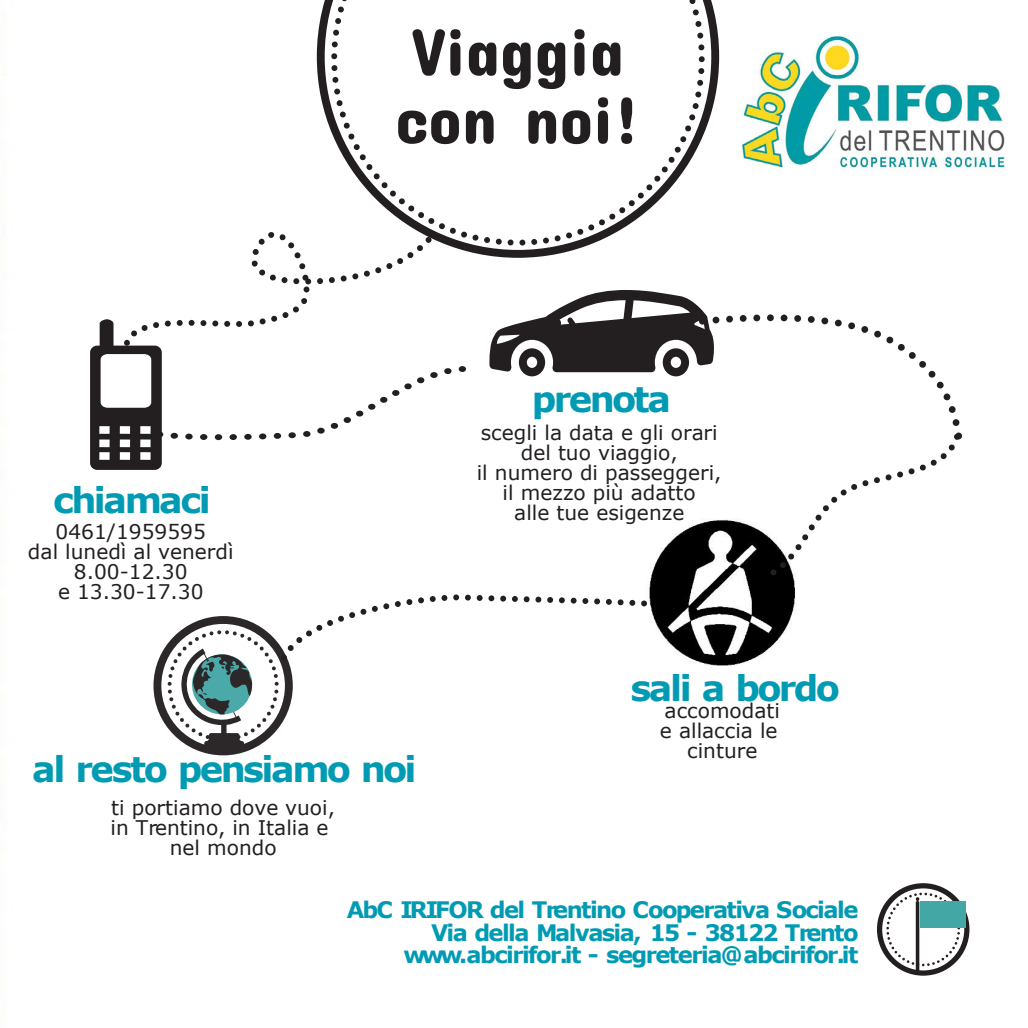
<style>
.page{position:relative;width:1028px;height:1028px;background:#fff}
.page>*{position:absolute;margin:0;border:0;box-sizing:border-box;transform-origin:0 0}
.t1{font:68px/68px "Concert One";color:#231f20}
.t2{font:700 35.25px "Verdana";letter-spacing:-.07em;color:#009bb3}
.t3{font:700 22.75px/22.8px "Verdana";letter-spacing:-.07em;color:#009bb3;text-align:right}
.t4{font:20.25px/20.2px "Verdana";color:#231f20;text-align:center}
</style>
<div class="page">
<div style="left:363px;top:270px;width:7px;height:7px;background:#231f20;border-radius:50%"></div>
<div style="left:352px;top:273px;width:6px;height:7px;background:#231f20;border-radius:50%"></div>
<svg style="left:340px;top:275px;width:7px;height:7px"></svg>
<svg style="left:329px;top:277px;width:6px;height:6px"></svg>
<svg style="left:317px;top:278px;width:6px;height:6px"></svg>
<svg style="left:252px;top:232px;width:59px;height:52px"></svg>
<svg style="left:299px;top:263px;width:7px;height:6px"></svg>
<div style="left:302px;top:274px;width:7px;height:7px;background:#231f20;border-radius:50%"></div>
<div style="left:303px;top:286px;width:6px;height:7px;background:#231f20;border-radius:50%"></div>
<svg style="left:293px;top:298px;width:14px;height:15px"></svg>
<div style="left:282px;top:312px;width:7px;height:6px;background:#231f20;border-radius:2px"></div>
<div style="left:271px;top:315px;width:6px;height:7px;background:#231f20;border-radius:50%"></div>
<svg style="left:259px;top:318px;width:7px;height:7px"></svg>
<svg style="left:248px;top:320px;width:6px;height:6px"></svg>
<svg style="left:236px;top:321px;width:6px;height:6px"></svg>
<svg style="left:224px;top:321px;width:6px;height:6px"></svg>
<svg style="left:212px;top:320px;width:6px;height:6px"></svg>
<svg style="left:200px;top:320px;width:6px;height:6px"></svg>
<svg style="left:189px;top:320px;width:5px;height:6px"></svg>
<svg style="left:177px;top:320px;width:6px;height:6px"></svg>
<div style="left:165px;top:320px;width:6px;height:7px;background:#231f20;border-radius:50%"></div>
<div style="left:170px;top:433px;width:8px;height:6px;background:#231f20;border-radius:50%"></div>
<div style="left:185px;top:433px;width:8px;height:6px;background:#231f20;border-radius:50%"></div>
<div style="left:200px;top:434px;width:7px;height:6px;background:#231f20;border-radius:50%"></div>
<div style="left:215px;top:434px;width:7px;height:6px;background:#231f20;border-radius:50%"></div>
<div style="left:229px;top:434px;width:8px;height:6px;background:#231f20;border-radius:50%"></div>
<div style="left:244px;top:434px;width:8px;height:6px;background:#231f20;border-radius:50%"></div>
<div style="left:259px;top:433px;width:7px;height:6px;background:#231f20;border-radius:50%"></div>
<div style="left:274px;top:433px;width:7px;height:6px;background:#231f20;border-radius:50%"></div>
<div style="left:288px;top:432px;width:8px;height:6px;background:#231f20;border-radius:50%"></div>
<div style="left:303px;top:431px;width:8px;height:6px;background:#231f20;border-radius:50%"></div>
<svg style="left:317px;top:372px;width:121px;height:62px"></svg>
<svg style="left:444px;top:368px;width:7px;height:6px"></svg>
<div style="left:458px;top:366px;width:8px;height:6px;background:#231f20;border-radius:50%"></div>
<svg style="left:90px;top:319px;width:72px;height:151px"></svg>
<svg style="left:489px;top:290px;width:225px;height:86px"></svg>
<img style="left:649px;top:519px;width:146px;height:146px">
<svg style="left:641px;top:600px;width:6px;height:6px"></svg>
<svg style="left:629px;top:600px;width:6px;height:6px"></svg>
<svg style="left:606px;top:599px;width:17px;height:6px"></svg>
<svg style="left:594px;top:598px;width:6px;height:6px"></svg>
<svg style="left:582px;top:598px;width:6px;height:6px"></svg>
<svg style="left:559px;top:597px;width:17px;height:6px"></svg>
<svg style="left:547px;top:597px;width:6px;height:6px"></svg>
<svg style="left:535px;top:596px;width:6px;height:6px"></svg>
<svg style="left:512px;top:596px;width:17px;height:6px"></svg>
<svg style="left:500px;top:595px;width:6px;height:6px"></svg>
<svg style="left:488px;top:595px;width:6px;height:6px"></svg>
<svg style="left:465px;top:594px;width:17px;height:7px"></svg>
<svg style="left:453px;top:594px;width:6px;height:6px"></svg>
<svg style="left:441px;top:595px;width:6px;height:6px"></svg>
<div style="left:429px;top:596px;width:7px;height:6px;background:#231f20;border-radius:50%"></div>
<svg style="left:418px;top:597px;width:6px;height:6px"></svg>
<svg style="left:406px;top:599px;width:6px;height:6px"></svg>
<div style="left:394px;top:601px;width:7px;height:6px;background:#231f20;border-radius:50%"></div>
<svg style="left:383px;top:603px;width:6px;height:6px"></svg>
<svg style="left:371px;top:605px;width:7px;height:7px"></svg>
<svg style="left:360px;top:608px;width:7px;height:7px"></svg>
<svg style="left:349px;top:611px;width:6px;height:7px"></svg>
<div style="left:338px;top:615px;width:6px;height:7px;background:#231f20;border-radius:2px"></div>
<svg style="left:327px;top:619px;width:6px;height:7px"></svg>
<svg style="left:153px;top:616px;width:170px;height:139px"></svg>
<svg style="left:316px;top:0;width:404px;height:258px"></svg>
<svg style="left:689px;top:0;width:7px;height:4px"></svg>
<svg style="left:692px;top:9px;width:7px;height:7px"></svg>
<svg style="left:695px;top:21px;width:6px;height:6px"></svg>
<div style="left:697px;top:32px;width:6px;height:7px;background:#231f20;border-radius:50%"></div>
<svg style="left:698px;top:44px;width:6px;height:6px"></svg>
<svg style="left:698px;top:56px;width:6px;height:6px"></svg>
<svg style="left:698px;top:68px;width:6px;height:6px"></svg>
<svg style="left:697px;top:80px;width:6px;height:6px"></svg>
<div style="left:695px;top:91px;width:6px;height:7px;background:#231f20;border-radius:50%"></div>
<div style="left:692px;top:103px;width:7px;height:6px;background:#231f20;border-radius:50%"></div>
<svg style="left:689px;top:114px;width:6px;height:7px"></svg>
<div style="left:685px;top:125px;width:6px;height:7px;background:#231f20;border-radius:2px"></div>
<svg style="left:598px;top:136px;width:88px;height:90px"></svg>
<div style="left:588px;top:224px;width:6px;height:7px;background:#231f20;border-radius:2px"></div>
<svg style="left:577px;top:228px;width:6px;height:7px"></svg>
<svg style="left:566px;top:232px;width:6px;height:7px"></svg>
<svg style="left:554px;top:235px;width:7px;height:7px"></svg>
<svg style="left:543px;top:237px;width:6px;height:7px"></svg>
<svg style="left:531px;top:239px;width:6px;height:6px"></svg>
<svg style="left:519px;top:239px;width:6px;height:6px"></svg>
<svg style="left:507px;top:239px;width:6px;height:6px"></svg>
<svg style="left:495px;top:238px;width:7px;height:7px"></svg>
<svg style="left:484px;top:237px;width:6px;height:6px"></svg>
<svg style="left:472px;top:234px;width:7px;height:7px"></svg>
<div style="left:461px;top:231px;width:6px;height:7px;background:#231f20;border-radius:2px"></div>
<svg style="left:449px;top:227px;width:7px;height:7px"></svg>
<svg style="left:438px;top:223px;width:7px;height:6px"></svg>
<svg style="left:353px;top:144px;width:86px;height:129px"></svg>
<svg style="left:348px;top:133px;width:7px;height:7px"></svg>
<svg style="left:343px;top:122px;width:7px;height:7px"></svg>
<svg style="left:339px;top:111px;width:7px;height:7px"></svg>
<svg style="left:336px;top:100px;width:7px;height:6px"></svg>
<svg style="left:334px;top:88px;width:6px;height:7px"></svg>
<svg style="left:332px;top:77px;width:6px;height:6px"></svg>
<svg style="left:331px;top:65px;width:6px;height:6px"></svg>
<svg style="left:331px;top:53px;width:6px;height:6px"></svg>
<svg style="left:332px;top:41px;width:6px;height:6px"></svg>
<div style="left:333px;top:29px;width:6px;height:7px;background:#231f20;border-radius:50%"></div>
<svg style="left:335px;top:18px;width:6px;height:6px"></svg>
<div style="left:338px;top:6px;width:6px;height:7px;background:#231f20;border-radius:50%"></div>
<svg style="left:341px;top:0;width:7px;height:2px"></svg>
<svg style="left:770px;top:489px;width:77px;height:87px"></svg>
<svg style="left:850px;top:483px;width:7px;height:7px"></svg>
<svg style="left:862px;top:480px;width:6px;height:6px"></svg>
<svg style="left:873px;top:477px;width:7px;height:6px"></svg>
<svg style="left:885px;top:474px;width:6px;height:6px"></svg>
<svg style="left:896px;top:471px;width:7px;height:7px"></svg>
<div style="left:908px;top:468px;width:7px;height:6px;background:#231f20;border-radius:50%"></div>
<svg style="left:919px;top:464px;width:7px;height:7px"></svg>
<svg style="left:930px;top:444px;width:25px;height:22px"></svg>
<svg style="left:953px;top:433px;width:7px;height:7px"></svg>
<svg style="left:877px;top:883px;width:92px;height:92px"></svg>
<div style="left:671px;top:320px;width:8px;height:7px;background:#231f20;border-radius:50%"></div>
<div style="left:685px;top:319px;width:7px;height:7px;background:#231f20;border-radius:50%"></div>
<div style="left:699px;top:318px;width:7px;height:7px;background:#231f20;border-radius:50%"></div>
<div style="left:712px;top:316px;width:7px;height:7px;background:#231f20;border-radius:50%"></div>
<div style="left:726px;top:316px;width:7px;height:6px;background:#231f20;border-radius:50%"></div>
<div style="left:739px;top:315px;width:7px;height:7px;background:#231f20;border-radius:50%"></div>
<div style="left:753px;top:314px;width:7px;height:7px;background:#231f20;border-radius:50%"></div>
<div style="left:767px;top:314px;width:7px;height:7px;background:#231f20;border-radius:50%"></div>
<div style="left:780px;top:314px;width:7px;height:7px;background:#231f20;border-radius:50%"></div>
<div style="left:794px;top:315px;width:7px;height:7px;background:#231f20;border-radius:50%"></div>
<svg style="left:807px;top:316px;width:8px;height:7px"></svg>
<div style="left:821px;top:317px;width:7px;height:7px;background:#231f20;border-radius:50%"></div>
<svg style="left:834px;top:319px;width:8px;height:8px"></svg>
<div style="left:848px;top:322px;width:7px;height:7px;background:#231f20;border-radius:50%"></div>
<svg style="left:861px;top:325px;width:7px;height:8px"></svg>
<svg style="left:874px;top:330px;width:76px;height:71px"></svg>
<svg style="left:948px;top:405px;width:8px;height:8px"></svg>
<div style="left:952px;top:419px;width:7px;height:7px;background:#231f20;border-radius:50%"></div>
<div style="left:955px;top:432px;width:7px;height:7px;background:#231f20;border-radius:50%"></div>
<img style="left:741px;top:35px;width:264px;height:135px">
<p class="t1" style="left:395px;top:16px;width:247px">Viaggia con noi!</p>
<p class="t2" style="left:53px;top:478px;width:159px">chiamaci</p>
<p class="t4" style="left:28px;top:520px;width:207px">0461/1959595<br>dal luned“ al venerd“<br>8.00-12.30<br>e 13.30-17.30</p>
<p class="t2" style="left:32px;top:746px;width:386px">al resto pensiamo noi</p>
<p class="t4" style="left:111px;top:796px;width:226px">ti portiamo dove vuoi, in Trentino, in Italia e nel mondo</p>
<p class="t2" style="left:531px;top:377px;width:141px">prenota</p>
<p class="t4" style="left:477px;top:421px;width:246px">scegli la data e gli orari del tuo viaggio,<br>il numero di passeggeri, il mezzo più adatto</p>
<p class="t4" style="left:514px;top:502px;width:172px">alle tue esigenze</p>
<p class="t2" style="left:630px;top:665px;width:211px">sali a bordo</p>
<p class="t4" style="left:660px;top:699px;width:122px">accomodati e allaccia le cinture</p>
<p class="t3" style="left:347px;top:897px;width:513px">AbC IRIFOR del Trentino Cooperativa Sociale<br>Via della Malvasia, 15 - 38122 Trento www.abcirifor.it - segreteria@abcirifor.it</p>
</div>
